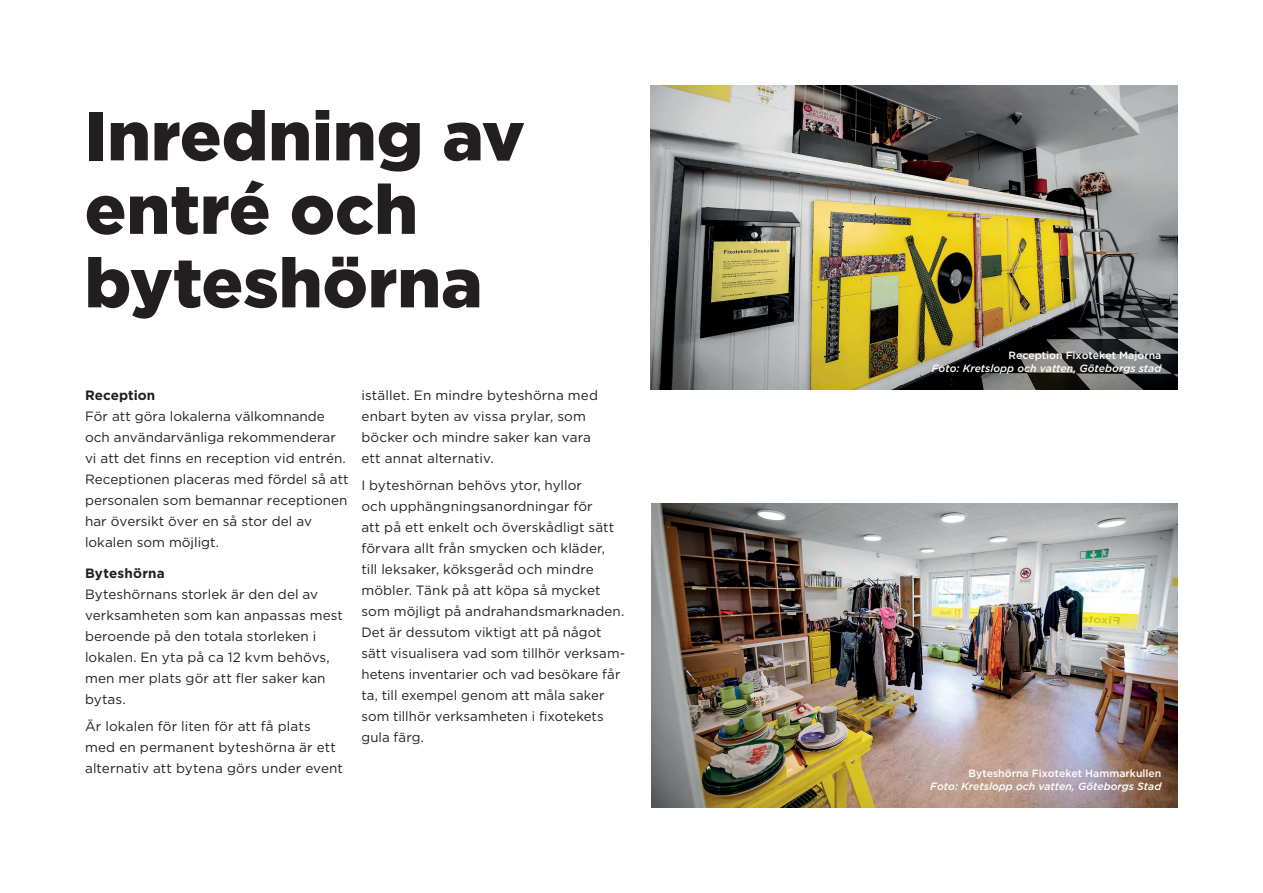
<style>
.page{position:relative;width:1263px;height:893px;background:#fff}
.page>*{position:absolute;margin:0;border:0;box-sizing:border-box;transform-origin:0 0}
.t1{font:900 69px/73.5px "Gotham";color:#231f20}
.t2{font:13.5px/21px "Gotham";letter-spacing:.005em;color:#231f20}
.t3{font:700 13.5px "Gotham";letter-spacing:.01em;color:#231f20}
.t4{font:italic 500 10.5px "Gotham";color:#fff}
.t5{font:500 10.5px "Gotham";color:#fff}
</style>
<div class="page">
<img style="left:650px;top:85px;width:528px;height:305px">
<img style="left:651px;top:503px;width:527px;height:304px">
<h1 class="t1" style="left:85px;top:100px;width:442px">Inredning av entré och byteshörna</h1>
<p class="t3" style="left:85px;top:388px;width:72px">Reception</p>
<p class="t2" style="left:85px;top:405px;width:265px">För att göra lokalerna välkomnande och användarvänliga rekommenderar vi att det finns en reception vid entrén.<br>Receptionen placeras med fördel så att personalen som bemannar receptionen har översikt över en så stor del av lokalen som möjligt.</p>
<p class="t3" style="left:85px;top:566px;width:81px">Byteshörna</p>
<p class="t2" style="left:85px;top:584px;width:259px">Byteshörnans storlek är den del av verksamheten som kan anpassas mest beroende på den totala storleken i lokalen. En yta på ca 12 kvm behövs, men mer plats gör att fler saker kan bytas.</p>
<p class="t2" style="left:85px;top:716px;width:259px">Är lokalen för liten för att få plats med en permanent byteshörna är ett alternativ att bytena görs under event</p>
<p class="t2" style="left:361px;top:384px;width:238px">istället. En mindre byteshörna med enbart byten av vissa prylar, som böcker och mindre saker kan vara ett annat alternativ.</p>
<p class="t2" style="left:361px;top:474px;width:265px">I byteshörnan behövs ytor, hyllor<br>och upphängningsanordningar för<br>att på ett enkelt och överskådligt sätt förvara allt från smycken och kläder,<br>till leksaker, köksgeråd och mindre möbler. Tänk på att köpa så mycket som möjligt på andrahands marknaden.<br>Det är dessutom viktigt att på något sätt visualisera vad som tillhör verksam&shy;hetens inventarier och vad besökare får ta, till exempel genom att måla saker som tillhör verk samheten i fixotekets gula färg.</p>
<p class="t5" style="left:1008px;top:350px;width:154px">Reception Fixoteket Majorna</p>
<p class="t4" style="left:932px;top:363px;width:231px">Foto: Kretslopp och vatten, Göteborgs stad</p>
<p class="t5" style="left:968px;top:768px;width:194px">Byteshörna Fixoteket Hammarkullen</p>
<p class="t4" style="left:930px;top:782px;width:233px">Foto: Kretslopp och vatten, Göteborgs Stad</p>
</div>
